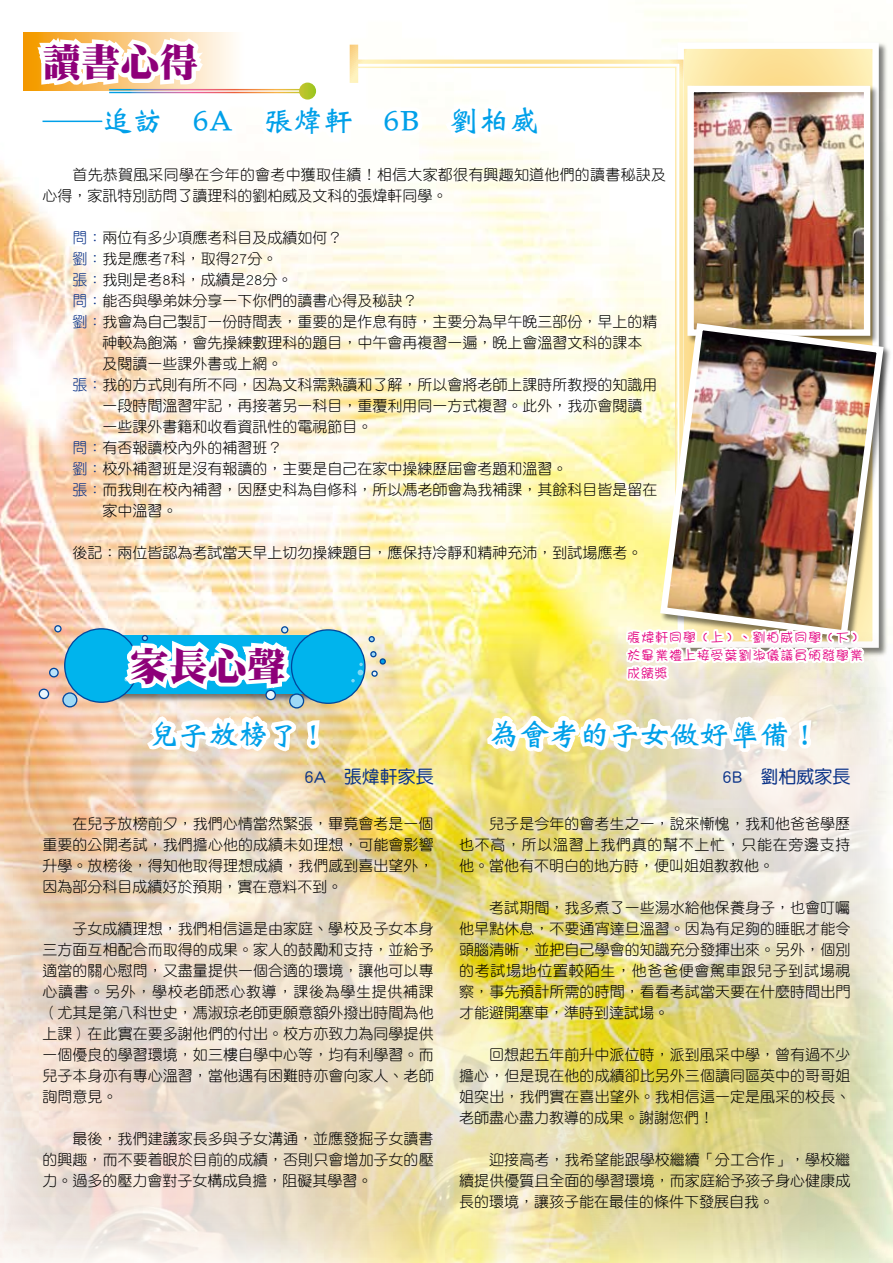
<style>
.page{position:relative;width:893px;height:1263px;background:#fff}
.page>*{position:absolute;margin:0;border:0;box-sizing:border-box;transform-origin:0 0}
.t1{font:39px "DF Ming Std W12";color:#8e0079}
.t2{font:30px "DF Wei Bei Std W7";color:#00a0e9}
.t3{font:18px "DF Yuan Std W5";color:#0b3388}
.t4{font:15px/21px "DF Yuan Std W3";color:#000;text-align:justify}
.t5{font:13.5px/18px "DF Girl Std W3";letter-spacing:.03em;color:#e4007f;text-align:justify}
.s1{color:#0b3388}
</style>
<div class="page">
<img style="left:0;top:0;width:893px;height:1263px">
<svg style="left:684px;top:50px;width:188px;height:35px;background:#fce5a0"></svg>
<svg style="left:350px;top:57px;width:336px;height:496px"></svg>
<svg style="left:353px;top:66px;width:324px;height:484px"></svg>
<img style="left:0;top:631px;width:892px;height:632px">
<svg style="left:14px;top:23px;width:227px;height:147px"></svg>
<svg style="left:258px;top:33px;width:102px;height:228px"></svg>
<svg style="left:373px;top:99px;width:57px;height:44px"></svg>
<svg style="left:443px;top:0;width:103px;height:422px"></svg>
<div style="left:686px;top:85px;width:194px;height:261px;background:#000;opacity:.5"></div>
<img style="left:694px;top:93px;width:169px;height:227px">
<div style="left:687px;top:86px;width:183px;height:250px;border:6px solid #fff"></div>
<div style="left:660px;top:323px;width:233px;height:323px;background:#000;opacity:.5"></div>
<img style="left:657px;top:320px;width:230px;height:321px">
<hr style="left:109px;top:89px;width:199px;height:1px;background:#fff">
<hr style="left:109px;top:92px;width:199px;height:1px;background:#fff">
<svg style="left:299px;top:83px;width:17px;height:17px"></svg>
<div style="left:65px;top:629px;width:73px;height:73px;background:#00b4ed;border-radius:50%"></div>
<svg style="left:55px;top:627px;width:6px;height:5px"></svg>
<div style="left:54px;top:625px;width:8px;height:7px;border:1px solid #00479d;border-radius:50%"></div>
<div style="left:50px;top:668px;width:8px;height:9px;background:#bae3f9;border-radius:50%"></div>
<div style="left:49px;top:668px;width:10px;height:9px;border:1px solid #00479d;border-radius:50%"></div>
<div style="left:39px;top:689px;width:10px;height:9px;background:#eaf6fd;border-radius:50%"></div>
<div style="left:39px;top:689px;width:10px;height:10px;border:1px solid #00479d;border-radius:50%"></div>
<div style="left:63px;top:693px;width:14px;height:14px;background:#9ed9f6;border-radius:50%"></div>
<div style="left:62px;top:692px;width:15px;height:15px;border:1px solid #00479d;border-radius:50%"></div>
<div style="left:291px;top:630px;width:74px;height:73px;background:#00b4ed;border-radius:50%"></div>
<svg style="left:369px;top:636px;width:6px;height:6px"></svg>
<div style="left:370px;top:651px;width:7px;height:6px;border:1px solid #00479d;border-radius:50%"></div>
<svg style="left:371px;top:652px;width:14px;height:12px"></svg>
<div style="left:380px;top:658px;width:6px;height:7px;border:1px solid #00479d;border-radius:50%"></div>
<div style="left:371px;top:670px;width:7px;height:7px;border:1px solid #00479d;border-radius:50%"></div>
<svg style="left:351px;top:663px;width:12px;height:19px"></svg>
<svg style="left:118px;top:617px;width:206px;height:190px"></svg>
<img style="left:483px;top:477px;width:384px;height:510px">
<h1 class="t1" style="left:43px;top:41px;width:158px">讀書心得</h1>
<h2 class="t2" style="left:103px;top:104px;width:439px">追訪 6A 張煒軒 6B 劉柏威</h2>
<p class="t4" style="left:43px;top:164px;width:625px;text-indent:30px">首先恭賀風采同學在今年的會考中獲取佳績！相信大家都很有興趣知道他們的讀書秘訣及心得，家訊特別訪問了讀理科的劉柏威及文科的張煒軒同學。</p>
<p class="t4" style="left:73px;top:227px;width:272px"><span class="s1">問︰</span>兩位有多少項應考科目及成績如何？</p>
<p class="t4" style="left:73px;top:248px;width:206px"><span class="s1">劉︰</span>我是應考7科，取得27分。</p>
<p class="t4" style="left:73px;top:269px;width:221px"><span class="s1">張︰</span>我則是考8科，成績是28分。</p>
<p class="t4" style="left:73px;top:290px;width:347px"><span class="s1">問︰</span>能否與學弟妹分享一下你們的讀書心得及秘訣？</p>
<p class="t4" style="left:73px;top:311px;width:587px"><span class="s1">劉︰</span>我會為自己製訂一份時間表，重要的是作息有時，主要分為早午晚三部份，早上的精</p>
<p class="t4" style="left:103px;top:332px;width:542px">神較為飽滿，會先操練數理科的題目，中午會再複習一遍，晚上會溫習文科的課本</p>
<p class="t4" style="left:103px;top:353px;width:181px">及閱讀一些課外書或上網。</p>
<p class="t4" style="left:73px;top:374px;width:587px"><span class="s1">張︰</span>我的方式則有所不同，因為文科需熟讀和了解，所以會將老師上課時所教授的知識用</p>
<p class="t4" style="left:103px;top:395px;width:542px">一段時間溫習牢記，再接著另一科目，重覆利用同一方式複習。此外，我亦會閱讀</p>
<p class="t4" style="left:103px;top:416px;width:272px">一些課外書籍和收看資訊性的電視節目。</p>
<p class="t4" style="left:73px;top:437px;width:212px"><span class="s1">問︰</span>有否報讀校內外的補習班？</p>
<p class="t4" style="left:73px;top:458px;width:497px"><span class="s1">劉︰</span>校外補習班是沒有報讀的，主要是自己在家中操練歷屆會考題和溫習。</p>
<p class="t4" style="left:73px;top:479px;width:587px"><span class="s1">張︰</span>而我則在校內補習，因歷史科為自修科，所以馮老師會為我補課，其餘科目皆是留在</p>
<p class="t4" style="left:103px;top:500px;width:76px">家中溫習。</p>
<p class="t4" style="left:73px;top:542px;width:572px">後記︰兩位皆認為考試當天早上切勿操練題目，應保持冷靜和精神充沛，到試場應考。</p>
<h1 class="t1" style="left:130px;top:644px;width:157px">家長心聲</h1>
<h2 class="t2" style="left:148px;top:717px;width:181px">兒子放榜了！</h2>
<p class="t3" style="left:304px;top:767px;width:131px">6A 張煒軒家長</p>
<p class="t4" style="left:43px;top:812px;width:393px;text-indent:30px">在兒子放榜前夕，我們心情當然緊張，畢竟會考是一個重要的公開考試，我們擔心他的成績未如理想，可能會影響升學。放榜後，得知他取得理想成績，我們感到喜出望外，因為部分科目成績好於預期，實在意料不到。</p>
<p class="t4" style="left:43px;top:917px;width:393px;text-indent:30px">子女成績理想，我們相信這是由家庭、學校及子女本身三方面互相配合而取得的成果。家人的鼓勵和支持，並給予適當的關心慰問，又盡量提供一個合適的環境，讓他可以專心讀書。另外，學校老師悉心教導，課後為學生提供補課（尤其是第八科世史，馮淑琼老師更願意額外撥出時間為他上課）在此實在要多謝他們的付出。校方亦致力為同學提供一個優良的學習環境，如三樓自學中心等，均有利學習。而兒子本身亦有專心溫習，當他遇有困難時亦會向家人、老師詢問意見。</p>
<p class="t4" style="left:43px;top:1127px;width:393px;text-indent:30px">最後，我們建議家長多與子女溝通，並應發掘子女讀書的興趣，而不要着眼於目前的成績，否則只會增加子女的壓力。過多的壓力會對子女構成負擔，阻礙其學習。</p>
<p class="t5" style="left:627px;top:628px;width:237px">張煒軒同學（上）、劉柏威同學（下）於畢業禮上接受葉劉淑儀議員頒發學業成績獎</p>
<h2 class="t2" style="left:490px;top:717px;width:331px">為會考的子女做好準備！</h2>
<p class="t3" style="left:722px;top:767px;width:130px">6B 劉柏威家長</p>
<p class="t4" style="left:459px;top:812px;width:393px;text-indent:30px">兒子是今年的會考生之一，說來慚愧，我和他爸爸學歷也不高，所以溫習上我們真的幫不上忙，只能在旁邊支持他。當他有不明白的地方時，便叫姐姐教教他。</p>
<p class="t4" style="left:459px;top:896px;width:393px;text-indent:30px">考試期間，我多煮了一些湯水給他保養身子，也會叮囑他早點休息，不要通宵達旦溫習。因為有足夠的睡眠才能令頭腦清晰，並把自己學會的知識充分發揮出來。另外，個別的考試場地位置較陌生，他爸爸便會駕車跟兒子到試場視察，事先預計所需的時間，看看考試當天要在什麼時間出門才能避開塞車，準時到達試場。</p>
<p class="t4" style="left:459px;top:1043px;width:393px;text-indent:30px">回想起五年前升中派位時，派到風采中學，曾有過不少擔心，但是現在他的成績卻比另外三個讀同區英中的哥哥姐姐突出，我們實在喜出望外。我相信這一定是風采的校長、老師盡心盡力教導的成果。謝謝您們！</p>
<p class="t4" style="left:459px;top:1148px;width:393px;text-indent:30px">迎接高考，我希望能跟學校繼續「分工合作」，學校繼續提供優質且全面的學習環境，而家庭給予孩子身心健康成長的環境，讓孩子能在最佳的條件下發展自我。</p>
</div>
